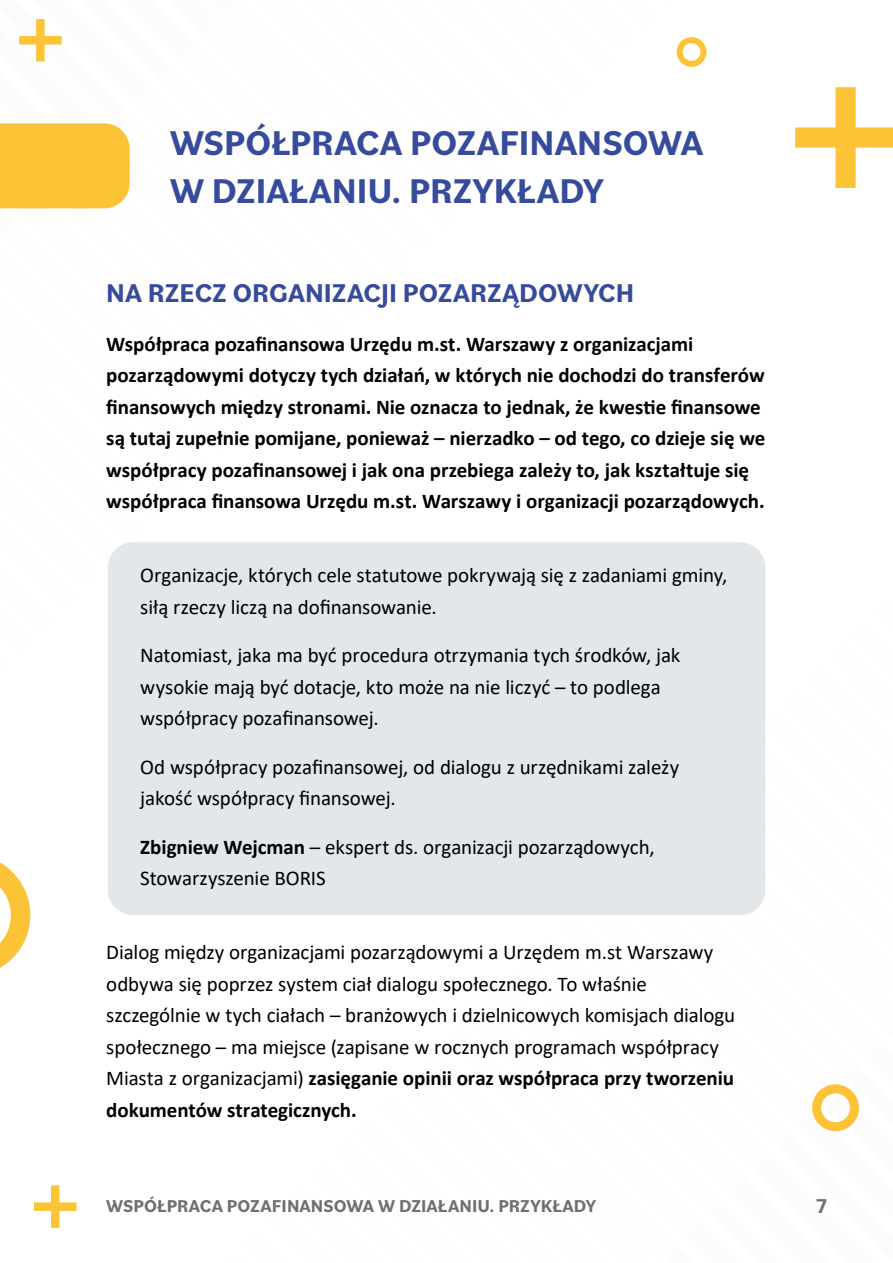
<style>
.page{position:relative;width:893px;height:1263px;background:#fff}
.page>*{position:absolute;margin:0;border:0;box-sizing:border-box;transform-origin:0 0}
.H2_rozdział{font:700 36px/48px "Bilo";color:#364b9b}
.H3_podtytul{font:700 27px "Bilo";color:#364b9b}
.Tekst_bez_wcięcia{font:21px/31.5px "Calibri";letter-spacing:-.005em;color:#000}
.Tekst_bez_wcięcia-2{font:700 21px/31.5px "Calibri";letter-spacing:-.005em;color:#000}
.t1{font:700 21px "Bilo";color:#706f6f}
.t2{font:700 18px "Bilo";letter-spacing:.005em;color:#706f6f}
.s1{font-weight:700}
</style>
<div class="page">
<svg style="left:19px;top:19px;width:43px;height:43px"></svg>
<svg style="left:795px;top:87px;width:98px;height:101px"></svg>
<svg style="left:34px;top:1185px;width:43px;height:43px"></svg>
<div style="left:677px;top:37px;width:29px;height:30px;border:6px solid #fcc337;border-radius:50%"></div>
<div style="left:812px;top:1084px;width:47px;height:47px;border:9px solid #fcc337;border-radius:50%"></div>
<svg style="left:0;top:862px;width:30px;height:106px"></svg>
<div style="left:0;top:123px;width:130px;height:85px;background:#fcc337"></div>
<div style="left:108px;top:542px;width:657px;height:373px;background:#e3e7e9;border-radius:26px"></div>
<h2 class="H2_rozdział" style="left:170px;top:117px;width:535px">WSPÓŁPRACA POZAFINANSOWA<br>W DZIAŁANIU. PRZYKŁADY</h2>
<h3 class="H3_podtytul" style="left:106px;top:274px;width:529px">NA RZECZ ORGANIZACJI POZARZĄDOWYCH</h3>
<p class="Tekst_bez_wcięcia-2" style="left:106px;top:328px;width:660px">Współpraca pozafinansowa Urzędu m.st. Warszawy z organizacjami pozarządowymi dotyczy tych działań, w których nie dochodzi do transferów finansowych między stronami. Nie oznacza to jednak, że kwestie finansowe są tutaj zupełnie pomijane, ponieważ – nierzadko – od tego, co dzieje się we współpracy pozafinansowej i jak ona przebiega zależy to, jak kształtuje się współpraca finansowa Urzędu m.st. Warszawy i organizacji pozarządowych.</p>
<p class="Tekst_bez_wcięcia" style="left:140px;top:559px;width:588px">Organizacje, których cele statutowe pokrywają się z zadaniami gminy, siłą rzeczy liczą na dofinansowanie.</p>
<p class="Tekst_bez_wcięcia" style="left:140px;top:639px;width:542px">Natomiast, jaka ma być procedura otrzymania tych środków, jak wysokie mają być dotacje, kto może na nie liczyć – to podlega współpracy pozafinansowej.</p>
<p class="Tekst_bez_wcięcia" style="left:140px;top:750px;width:540px">Od współpracy pozafinansowej, od dialogu z urzędnikami zależy jakość współpracy finansowej.</p>
<p class="Tekst_bez_wcięcia" style="left:140px;top:830px;width:516px"><span class="s1">Zbigniew Wejcman</span> – ekspert ds. organizacji pozarządowych,<br>Stowarzyszenie BORIS</p>
<p class="Tekst_bez_wcięcia" style="left:106px;top:936px;width:630px">Dialog między organizacjami pozarządowymi a Urzędem m.st Warszawy odbywa się poprzez system ciał dialogu społecznego. To właśnie szczególnie w tych ciałach – branżowych i dzielnicowych komisjach dialogu społecznego – ma miejsce (zapisane w rocznych programach współpracy Miasta z organizacjami) <span class="s1">zasięganie opinii oraz współpraca przy tworzeniu dokumentów strategicznych.</span></p>
<p class="t2" style="left:106px;top:1194px;width:491px">WSPÓŁPRACA POZAFINANSOWA W DZIAŁANIU. PRZYKŁADY</p>
<p class="t1" style="left:816px;top:1192px;width:12px">7</p>
</div>
